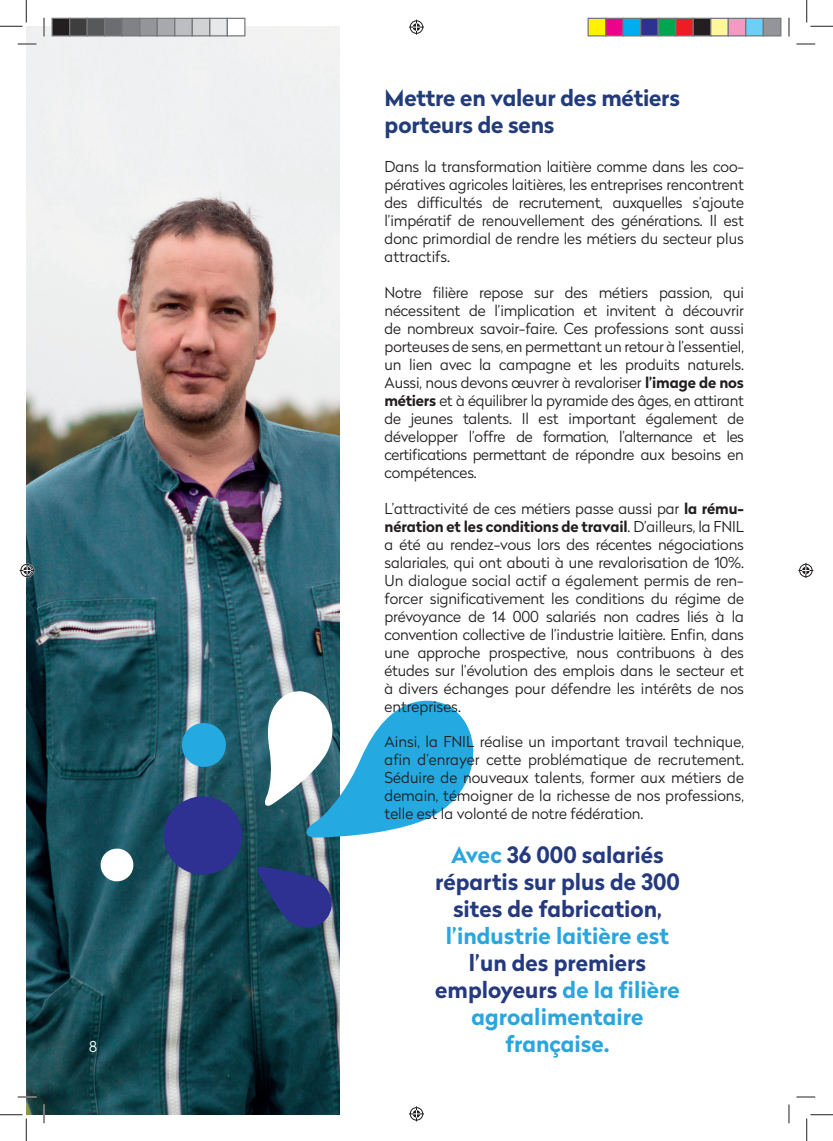
<style>
.page{position:relative;width:833px;height:1141px;background:#fff}
.page>*{position:absolute;margin:0;border:0;box-sizing:border-box;transform-origin:0 0}
.t1{font:700 22.5px/27px "Radikal";color:#2ba5de;text-align:center}
.t2{font:700 22.5px/27px "Radikal";color:#253a7e;text-align:center}
.t3{font:700 22.5px/27px "Radikal";letter-spacing:-.01em;color:#223c7b}
.t4{font:300 15px/18px "Radikal";color:#231f20;text-align:justify}
.t5{font:300 15px "Radikal";color:#fff}
.s1{font-weight:700}
.s2{color:#2ba5de}
.s3{color:#253a7e}
</style>
<div class="page">
<img style="left:26px;top:26px;width:313px;height:1088px">
<svg style="left:160px;top:793px;width:85px;height:84px"></svg>
<svg style="left:180px;top:721px;width:47px;height:47px"></svg>
<svg style="left:99px;top:847px;width:36px;height:35px"></svg>
<svg style="left:265px;top:690px;width:209px;height:147px"></svg>
<svg style="left:256px;top:866px;width:76px;height:61px"></svg>
<svg style="left:18px;top:43px;width:18px;height:2px"></svg>
<svg style="left:796px;top:43px;width:18px;height:2px"></svg>
<svg style="left:18px;top:1096px;width:18px;height:1px"></svg>
<svg style="left:796px;top:1096px;width:18px;height:1px"></svg>
<svg style="left:43px;top:18px;width:2px;height:18px"></svg>
<svg style="left:43px;top:1104px;width:2px;height:19px"></svg>
<svg style="left:788px;top:18px;width:1px;height:18px"></svg>
<svg style="left:788px;top:1104px;width:1px;height:19px"></svg>
<svg style="left:0;top:0;width:27px;height:27px"></svg>
<svg style="left:0;top:1114px;width:27px;height:26px"></svg>
<svg style="left:806px;top:0;width:26px;height:27px"></svg>
<svg style="left:806px;top:1114px;width:26px;height:26px"></svg>
<svg style="left:409px;top:20px;width:15px;height:15px"></svg>
<svg style="left:409px;top:1106px;width:15px;height:15px"></svg>
<svg style="left:20px;top:563px;width:15px;height:15px"></svg>
<svg style="left:798px;top:563px;width:14px;height:15px"></svg>
<div style="left:52px;top:18px;width:18px;height:18px;background:#231f20"></div>
<div style="left:51px;top:18px;width:19px;height:18px;border:1px solid #76787b"></div>
<div style="left:70px;top:18px;width:17px;height:18px;background:#3e3e3f"></div>
<div style="left:69px;top:18px;width:19px;height:18px;border:1px solid #76787b"></div>
<div style="left:87px;top:18px;width:18px;height:18px;background:#57585a"></div>
<div style="left:86px;top:18px;width:19px;height:18px;border:1px solid #76787b"></div>
<div style="left:105px;top:18px;width:17px;height:18px;background:#6c6d70"></div>
<div style="left:104px;top:18px;width:19px;height:18px;border:1px solid #76787b"></div>
<div style="left:122px;top:18px;width:18px;height:18px;background:#808285"></div>
<div style="left:140px;top:18px;width:17px;height:18px;background:#939598"></div>
<div style="left:139px;top:18px;width:19px;height:18px;border:1px solid #76787b"></div>
<div style="left:157px;top:18px;width:18px;height:18px;background:#a8a9ad"></div>
<div style="left:156px;top:18px;width:19px;height:18px;border:1px solid #76787b"></div>
<div style="left:175px;top:18px;width:17px;height:18px;background:#bdbec1"></div>
<div style="left:174px;top:18px;width:19px;height:18px;border:1px solid #76787b"></div>
<div style="left:192px;top:18px;width:18px;height:18px;background:#d1d2d4"></div>
<div style="left:191px;top:18px;width:19px;height:18px;border:1px solid #76787b"></div>
<div style="left:210px;top:18px;width:17px;height:18px;background:#e7e8e9"></div>
<div style="left:209px;top:18px;width:19px;height:18px;border:1px solid #76787b"></div>
<div style="left:227px;top:18px;width:18px;height:18px;background:#fff"></div>
<div style="left:226px;top:18px;width:19px;height:18px;border:1px solid #76787b"></div>
<div style="left:587px;top:18px;width:18px;height:18px;background:#fff101"></div>
<div style="left:587px;top:18px;width:19px;height:18px;border:1px solid #76787b"></div>
<div style="left:605px;top:18px;width:17px;height:18px;background:#ed028c"></div>
<div style="left:604px;top:18px;width:19px;height:18px;border:1px solid #76787b"></div>
<div style="left:622px;top:18px;width:18px;height:18px;background:#00aeef"></div>
<div style="left:622px;top:18px;width:19px;height:18px;border:1px solid #76787b"></div>
<div style="left:640px;top:18px;width:17px;height:18px;background:#2e3092"></div>
<div style="left:639px;top:18px;width:19px;height:18px;border:1px solid #76787b"></div>
<div style="left:657px;top:18px;width:18px;height:18px;background:#00a54f"></div>
<div style="left:657px;top:18px;width:19px;height:18px;border:1px solid #76787b"></div>
<div style="left:675px;top:18px;width:17px;height:18px;background:#ee1d23"></div>
<div style="left:674px;top:18px;width:19px;height:18px;border:1px solid #76787b"></div>
<div style="left:692px;top:18px;width:18px;height:18px;background:#231f20"></div>
<div style="left:692px;top:18px;width:19px;height:18px;border:1px solid #76787b"></div>
<div style="left:710px;top:18px;width:17px;height:18px;background:#fff79a"></div>
<div style="left:709px;top:18px;width:19px;height:18px;border:1px solid #76787b"></div>
<div style="left:727px;top:18px;width:18px;height:18px;background:#f499c2"></div>
<div style="left:727px;top:18px;width:19px;height:18px;border:1px solid #76787b"></div>
<div style="left:745px;top:18px;width:17px;height:18px;background:#6bcff6"></div>
<div style="left:744px;top:18px;width:19px;height:18px;border:1px solid #76787b"></div>
<div style="left:762px;top:18px;width:18px;height:18px;background:#939598"></div>
<div style="left:762px;top:18px;width:19px;height:18px;border:1px solid #76787b"></div>
<p class="t5" style="left:89px;top:1040px;width:10px">8</p>
<h1 class="t3" style="left:384px;top:87px;width:297px">Mettre en valeur des métiers porteurs de sens</h1>
<p class="t4" style="left:384px;top:159px;width:361px">Dans la transformation laitière comme dans les coo&shy;pératives agricoles laitières, les entreprises rencontrent des difficultés de recrutement, auxquelles s’ajoute l’impératif de renouvellement des générations. Il est donc primordial de rendre les métiers du secteur plus attractifs.</p>
<p class="t4" style="left:384px;top:285px;width:360px">Notre filière repose sur des métiers passion, qui nécessitent de l’implication et invitent à découvrir de nombreux savoir-faire. Ces professions sont aussi porteuses de sens, en permettant un retour à l’essentiel, un lien avec la campagne et les produits naturels.<br>Aussi, nous devons œuvrer à revaloriser <span class="s1">l’image de nos métiers</span> et à équilibrer la pyramide des âges, en attirant de jeunes talents. Il est important également de développer l’offre de formation, l’alternance et les certifications permettant de répondre aux besoins en compétences.</p>
<p class="t4" style="left:384px;top:501px;width:360px">L’attractivité de ces métiers passe aussi par <span class="s1">la rému&shy;nération et les conditions de travail</span>. D’ailleurs, la FNIL a été au rendez-vous lors des récentes négociations salariales, qui ont abouti à une revalorisation de 10%.<br>Un dialogue social actif a également permis de ren&shy;forcer significativement les conditions du régime de prévoyance de 14 000 salariés non cadres liés à la convention collective de l’industrie laitière. Enfin, dans une approche prospective, nous contribuons à des études sur l’évolution des emplois dans le secteur et à divers échanges pour défendre les intérêts de nos entreprises.</p>
<p class="t4" style="left:384px;top:733px;width:360px">Ainsi, la FNIL réalise un important travail technique, afin d’enrayer cette problématique de recrutement.<br>Séduire de nouveaux talents, former aux métiers de demain, témoigner de la richesse de nos professions, telle est la volonté de notre fédération.</p>
<h1 class="t2" style="left:435px;top:843px;width:246px"><span class="s2">Avec</span> 36 000 salariés répartis sur plus de 300 sites de fabrication,</h1>
<h1 class="t1" style="left:445px;top:924px;width:224px">l’industrie laitière est</h1>
<h1 class="t1" style="left:435px;top:951px;width:246px"><span class="s3">l’un des premiers employeurs</span> de la filière agroalimentaire française.</h1>
</div>
